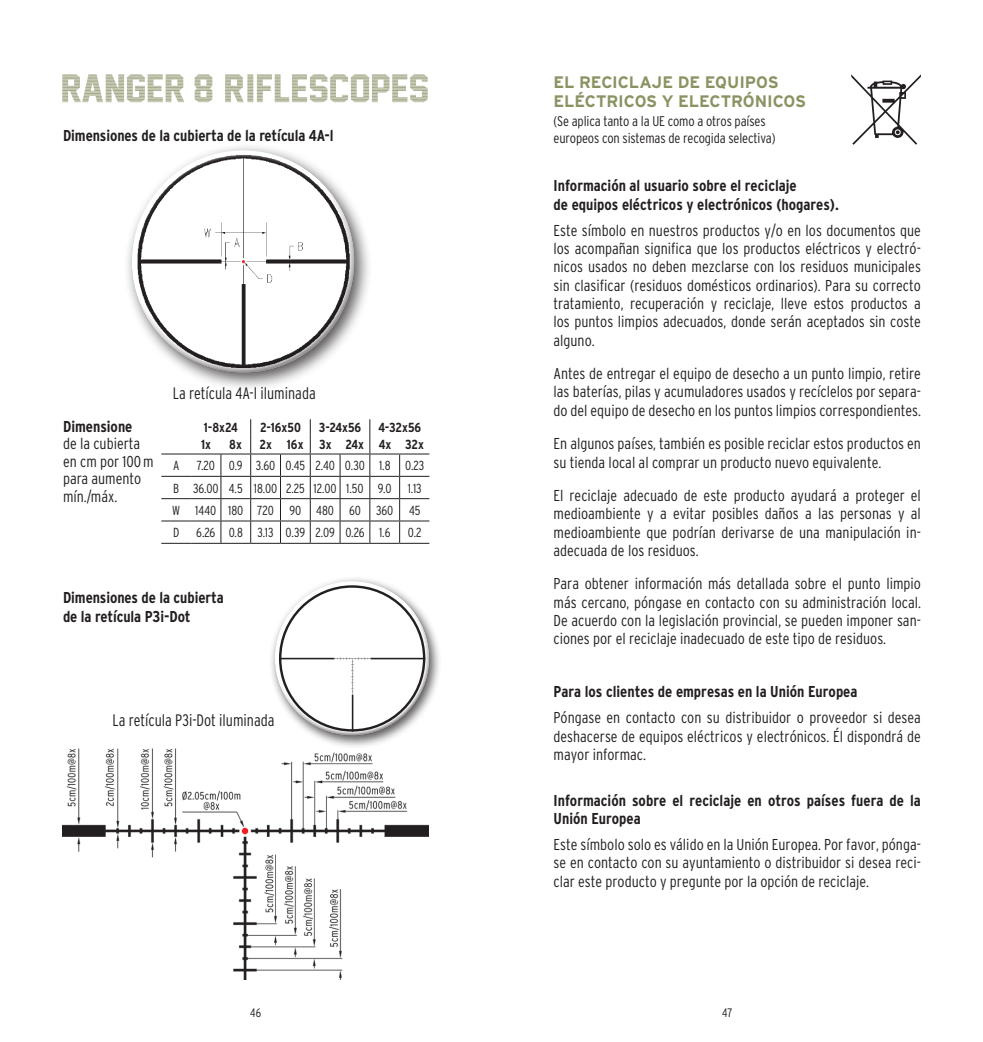
<style>
.page{position:relative;width:983px;height:1042px;background:#fff}
.page>*{position:absolute;margin:0;border:0;box-sizing:border-box;transform-origin:0 0}
.t1{font:300 condensed 16.62px "Interstate";color:#231f20;scale:.95 1}
.t2{font:700 16.62px/19.2px "Interstate";letter-spacing:-.005em;color:#899362}
.t3{font:300 condensed 15.75px/18.4px "Interstate";color:#231f20;text-align:justify}
.t4{font:700 condensed 15.75px/18.4px "Interstate";color:#231f20}
.t5{font:300 condensed 14px/16.8px "Interstate";letter-spacing:-.01em;color:#231f20}
.t6{font:300 condensed 13.12px/22.4px "Interstate";color:#231f20}
.t7{font:700 condensed 13.12px "Interstate";color:#231f20}
.t8{font:300 condensed 12.25px "Interstate";color:#231f20}
</style>
<div class="page">
<div style="left:123px;top:142px;width:250px;height:249px;background:#231f20;opacity:.75"></div>
<div style="left:130px;top:150px;width:213px;height:167px;background:#fff;opacity:.75"></div>
<div style="left:135px;top:182px;width:221px;height:192px;background:#231f20;opacity:.49"></div>
<svg style="left:62px;top:75px;width:365px;height:27px"></svg>
<hr style="left:62px;top:74px;width:365px;height:1px;background:#899362">
<hr style="left:62px;top:77px;width:365px;height:2px;background:#899362">
<hr style="left:62px;top:81px;width:365px;height:1px;background:#899362">
<hr style="left:62px;top:84px;width:365px;height:1px;background:#899362">
<hr style="left:62px;top:87px;width:365px;height:1px;background:#899362">
<hr style="left:62px;top:90px;width:365px;height:1px;background:#899362">
<hr style="left:62px;top:93px;width:365px;height:1px;background:#899362">
<hr style="left:62px;top:96px;width:365px;height:1px;background:#899362">
<hr style="left:62px;top:99px;width:365px;height:1px;background:#899362">
<hr style="left:62px;top:102px;width:365px;height:1px;background:#899362">
<hr style="left:161px;top:453px;width:30px;height:1px;background:#231f20">
<hr style="left:161px;top:476px;width:30px;height:1px;background:#231f20">
<hr style="left:161px;top:498px;width:30px;height:1px;background:#231f20">
<hr style="left:161px;top:520px;width:30px;height:1px;background:#231f20">
<hr style="left:161px;top:543px;width:30px;height:1px;background:#231f20">
<svg style="left:191px;top:419px;width:238px;height:125px"></svg>
<hr style="left:280px;top:543px;width:30px;height:1px;background:#231f20">
<img style="left:62px;top:748px;width:367px;height:232px">
<svg style="left:241px;top:827px;width:7px;height:7px"></svg>
<div style="left:269px;top:575px;width:173px;height:173px;background:#231f20;opacity:.75"></div>
<div style="left:274px;top:580px;width:148px;height:117px;background:#fff;opacity:.75"></div>
<div style="left:277px;top:603px;width:153px;height:134px;background:#231f20;opacity:.49"></div>
<img style="left:279px;top:585px;width:146px;height:146px;border-radius:73px">
<svg style="left:851px;top:74px;width:69px;height:71px"></svg>
<p class="t4" style="left:63px;top:126px;width:272px">Dimensiones de la cubierta de la retícula 4A-l</p>
<p class="t4" style="left:63px;top:417px;width:71px">Dimensione</p>
<p class="t3" style="left:63px;top:435px;width:92px;line-height:17.5px;text-align:left">de la cubierta en cm por 100m para aumento mín./máx.</p>
<p class="t1" style="left:173px;top:384px;width:152px">La retícula 4A-l iluminada</p>
<p class="t7" style="left:204px;top:420px;width:36px">1-8x24</p>
<p class="t7" style="left:260px;top:420px;width:42px">2-16x50</p>
<p class="t7" style="left:319px;top:420px;width:44px">3-24x56</p>
<p class="t7" style="left:378px;top:420px;width:44px">4-32x56</p>
<p class="t7" style="left:201px;top:437px;width:11px">1x</p>
<p class="t7" style="left:229px;top:437px;width:14px">8x</p>
<p class="t7" style="left:259px;top:437px;width:166px">2x 16x 3x 24x 4x 32x</p>
<p class="t6" style="left:172px;top:454px;width:253px;text-indent:24px">7.20 0.9 3.60 0.45 2.40 0.30 1.8 0.23<br>B 36.00 4.5 18.00 2.25 12.00 1.50 9.0 1.13<br>W 1440 180 720 90 480 60 360 45<br>D</p>
<p class="t6" style="left:173px;top:454px;width:8px">A</p>
<p class="t6" style="left:196px;top:521px;width:196px">6.26 0.8 3.13 0.39 2.09 0.26 1.6</p>
<p class="t6" style="left:408px;top:521px;width:15px">0.2</p>
<p class="t4" style="left:63px;top:588px;width:162px;line-height:18.9px">Dimensiones de la cubierta de la retícula P3i-Dot</p>
<p class="t1" style="left:112px;top:711px;width:172px">La retícula P3i-Dot iluminada</p>
<p class="t2" style="left:553px;top:72px;width:254px">EL RECICLAJE DE EQUIPOS<br>ELÉCTRICOS Y ELECTRÓNICOS</p>
<p class="t5" style="left:553px;top:113px;width:223px">(Se aplica tanto a la UE como a otros países europeos con sistemas de recogida selectiva)</p>
<p class="t4" style="left:553px;top:176px;width:287px">Información al usuario sobre el reciclaje<br>de equipos eléctricos y electrónicos (hogares).</p>
<p class="t3" style="left:553px;top:221px;width:369px">Este símbolo en nuestros productos y/o en los documentos que los acompañan significa que los productos eléctricos y electró&shy;nicos usados no deben mezclarse con los residuos municipales sin clasificar (residuos domésticos ordinarios). Para su correcto tratamiento, recuperación y reciclaje, lleve estos productos a los puntos limpios adecuados, donde serán aceptados sin coste alguno.</p>
<p class="t3" style="left:553px;top:364px;width:369px">Antes de entregar el equipo de desecho a un punto limpio, retire las baterías, pilas y acumuladores usados y recíclelos por separa&shy;do del equipo de desecho en los puntos limpios correspondientes.</p>
<p class="t3" style="left:553px;top:434px;width:369px">En algunos países, también es posible reciclar estos productos en su tienda local al comprar un producto nuevo equivalente.</p>
<p class="t3" style="left:553px;top:486px;width:369px">El reciclaje adecuado de este producto ayudará a proteger el medioambiente y a evitar posibles daños a las personas y al medioambiente que podrían derivarse de una manipulación in&shy;adecuada de los residuos.</p>
<p class="t3" style="left:553px;top:574px;width:369px">Para obtener información más detallada sobre el punto limpio más cercano, póngase en contacto con su administración local.<br>De acuerdo con la legislación provincial, se pueden imponer san&shy;ciones por el reciclaje inadecuado de este tipo de residuos.</p>
<p class="t4" style="left:553px;top:683px;width:305px">Para los clientes de empresas en la Unión Europea</p>
<p class="t3" style="left:553px;top:708px;width:369px">Póngase en contacto con su distribuidor o proveedor si desea deshacerse de equipos eléctricos y electrónicos. Él dispondrá de mayor informac.</p>
<p class="t4" style="left:553px;top:791px;width:369px">Información sobre el reciclaje en otros países fuera de la<br>Unión Europea</p>
<p class="t3" style="left:553px;top:835px;width:369px">Este símbolo solo es válido en la Unión Europea. Por favor, pónga&shy;se en contacto con su ayuntamiento o distribuidor si desea reci&shy;clar este producto y pregunte por la opción de reciclaje.</p>
<p class="t8" style="left:250px;top:1006px;width:12px">46</p>
<p class="t8" style="left:722px;top:1006px;width:12px">47</p>
</div>
